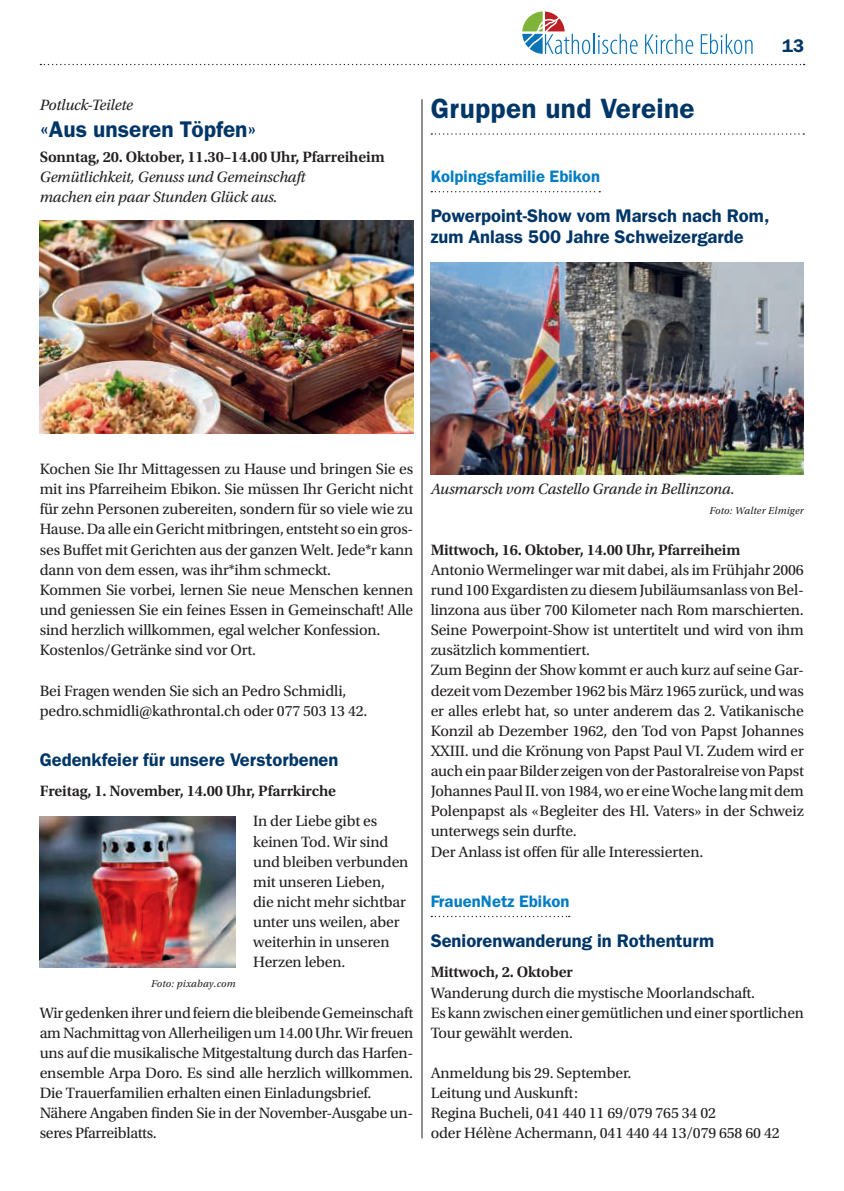
<style>
.page{position:relative;width:844px;height:1191px;background:#fff}
.page>*{position:absolute;margin:0;border:0;box-sizing:border-box;transform-origin:0 0}
.t1{font:600 28px "ITC Franklin Gothic Std";letter-spacing:.01em;color:#003667}
.t2{font:600 22.75px "ITC Franklin Gothic Std";color:#003667}
.t3{font:600 18.38px/20.1px "ITC Franklin Gothic Std";color:#003667}
.t4{font:600 16.62px "ITC Franklin Gothic Std";letter-spacing:.005em;color:#007cc2}
.t5{font:15.75px/20.1px "Utopia Std";letter-spacing:-.01em;color:#231f20}
.t6{font:600 15.75px "Utopia Std";letter-spacing:-.01em;color:#231f20}
.t7{font:italic 15.75px/20.1px "Utopia Std";letter-spacing:-.01em;color:#231f20}
.t8{font:italic 10.5px "Utopia Std";letter-spacing:.02em;color:#231f20}
</style>
<div class="page">
<svg style="left:40px;top:64px;width:764px;height:1px"></svg>
<svg style="left:522px;top:11px;width:115px;height:43px"></svg>
<svg style="left:645px;top:34px;width:48px;height:20px"></svg>
<svg style="left:700px;top:34px;width:52px;height:20px"></svg>
<svg style="left:431px;top:133px;width:373px;height:2px"></svg>
<svg style="left:431px;top:191px;width:169px;height:1px"></svg>
<svg style="left:431px;top:915px;width:138px;height:2px"></svg>
<img style="left:40px;top:221px;width:373px;height:213px">
<img style="left:430px;top:263px;width:373px;height:211px">
<hr style="left:421px;top:99px;width:1px;height:1039px;background:#231f20">
<img style="left:40px;top:816px;width:196px;height:151px">
<p class="t7" style="left:40px;top:95px;width:95px">Potluck-Teilete</p>
<h2 class="t2" style="left:40px;top:116px;width:218px">«Aus unseren Töpfen»</h2>
<p class="t6" style="left:40px;top:148px;width:346px">Sonntag, 20. Oktober, 11.30–14.00 Uhr, Pfarreiheim</p>
<p class="t7" style="left:40px;top:167px;width:267px">Gemütlichkeit, Genuss und Gemeinschaft machen ein paar Stunden Glück aus.</p>
<h1 class="t1" style="left:430px;top:92px;width:265px">Gruppen und Vereine</h1>
<p class="t3" style="left:781px;top:36px;width:24px">13</p>
<p class="t4" style="left:430px;top:167px;width:171px">Kolpingsfamilie Ebikon</p>
<p class="t3" style="left:430px;top:206px;width:340px">Powerpoint-Show vom Marsch nach Rom, zum Anlass 500 Jahre Schweizergarde</p>
<p class="t5" style="left:40px;top:459px;width:375px">Kochen Sie Ihr Mittagessen zu Hause und bringen Sie es mit ins Pfarreiheim Ebikon. Sie müssen Ihr Gericht nicht für zehn Personen zubereiten, sondern für so viele wie zu Hause. Da alle ein Gericht mitbringen, entsteht so ein gros&shy;ses Buffet mit Gerichten aus der ganzen Welt. Jede*r kann dann von dem essen, was ihr*ihm schmeckt.<br>Kommen Sie vorbei, lernen Sie neue Menschen kennen und geniessen Sie ein feines Essen in Gemeinschaft! Alle sind herzlich willkommen, egal welcher Konfession.<br>Kostenlos/Getränke sind vor Ort.</p>
<p class="t5" style="left:40px;top:680px;width:329px">Bei Fragen wenden Sie sich an Pedro Schmidli, pedro.schmidli@kathrontal.ch oder 077 503 13 42.</p>
<p class="t3" style="left:40px;top:749px;width:300px">Gedenkfeier für unsere Verstorbenen</p>
<p class="t6" style="left:40px;top:782px;width:298px">Freitag, 1. November, 14.00 Uhr, Pfarrkirche</p>
<p class="t5" style="left:253px;top:811px;width:157px">In der Liebe gibt es keinen Tod. Wir sind und bleiben verbunden mit unseren Lieben, die nicht mehr sichtbar unter uns weilen, aber weiterhin in unseren<br>Herzen leben.</p>
<p class="t5" style="left:40px;top:1002px;width:375px">Wir gedenken ihrer und feiern die bleibende Gemeinschaft am Nachmittag von Allerheiligen um 14.00 Uhr. Wir freuen uns auf die musikalische Mitgestaltung durch das Harfen&shy;ensemble Arpa Doro. Es sind alle herzlich willkommen.<br>Die Trauerfamilien erhalten einen Einladungsbrief.<br>Nähere Angaben finden Sie in der November-Ausgabe un&shy;seres Pfarreiblatts.</p>
<p class="t8" style="left:151px;top:978px;width:86px">Foto: pixabay.com</p>
<p class="t7" style="left:430px;top:479px;width:305px">Ausmarsch vom Castello Grande in Bellinzona.</p>
<p class="t8" style="left:709px;top:505px;width:96px">Foto: Walter Elmiger</p>
<p class="t6" style="left:430px;top:540px;width:311px">Mittwoch, 16. Oktober, 14.00 Uhr, Pfarreiheim</p>
<p class="t5" style="left:430px;top:560px;width:374px">Antonio Wermelinger war mit dabei, als im Frühjahr 2006 rund 100 Exgardisten zu diesem Jubiläumsanlass von Bel&shy;linzona aus über 700 Kilometer nach Rom marschierten.<br>Seine Powerpoint-Show ist untertitelt und wird von ihm zusätzlich kommentiert.<br>Zum Beginn der Show kommt er auch kurz auf seine Gar&shy;dezeit vom Dezember 1962 bis März 1965 zurück, und was er alles erlebt hat, so unter anderem das 2. Vatikanische Konzil ab Dezember 1962, den Tod von Papst Johannes XXIII. und die Krönung von Papst Paul VI. Zudem wird er auch ein paar Bilder zeigen von der Pastoralreise von Papst Johannes Paul II. von 1984, wo er eine Woche lang mit dem Polenpapst als «Begleiter des Hl. Vaters» in der Schweiz unterwegs sein durfte.<br>Der Anlass ist offen für alle Interessierten.</p>
<p class="t4" style="left:430px;top:891px;width:140px">FrauenNetz Ebikon</p>
<p class="t3" style="left:430px;top:930px;width:285px">Seniorenwanderung in Rothenturm</p>
<p class="t6" style="left:430px;top:963px;width:144px">Mittwoch, 2. Oktober</p>
<p class="t5" style="left:430px;top:982px;width:374px">Wanderung durch die mystische Moorlandschaft.<br>Es kann zwischen einer gemütlichen und einer sportlichen<br>Tour gewählt werden.</p>
<p class="t5" style="left:430px;top:1063px;width:350px">Anmeldung bis 29. September.<br>Leitung und Auskunft:<br>Regina Bucheli, 041 440 11 69/079 765 34 02<br>oder Hélène Achermann, 041 440 44 13/079 658 60 42</p>
</div>
